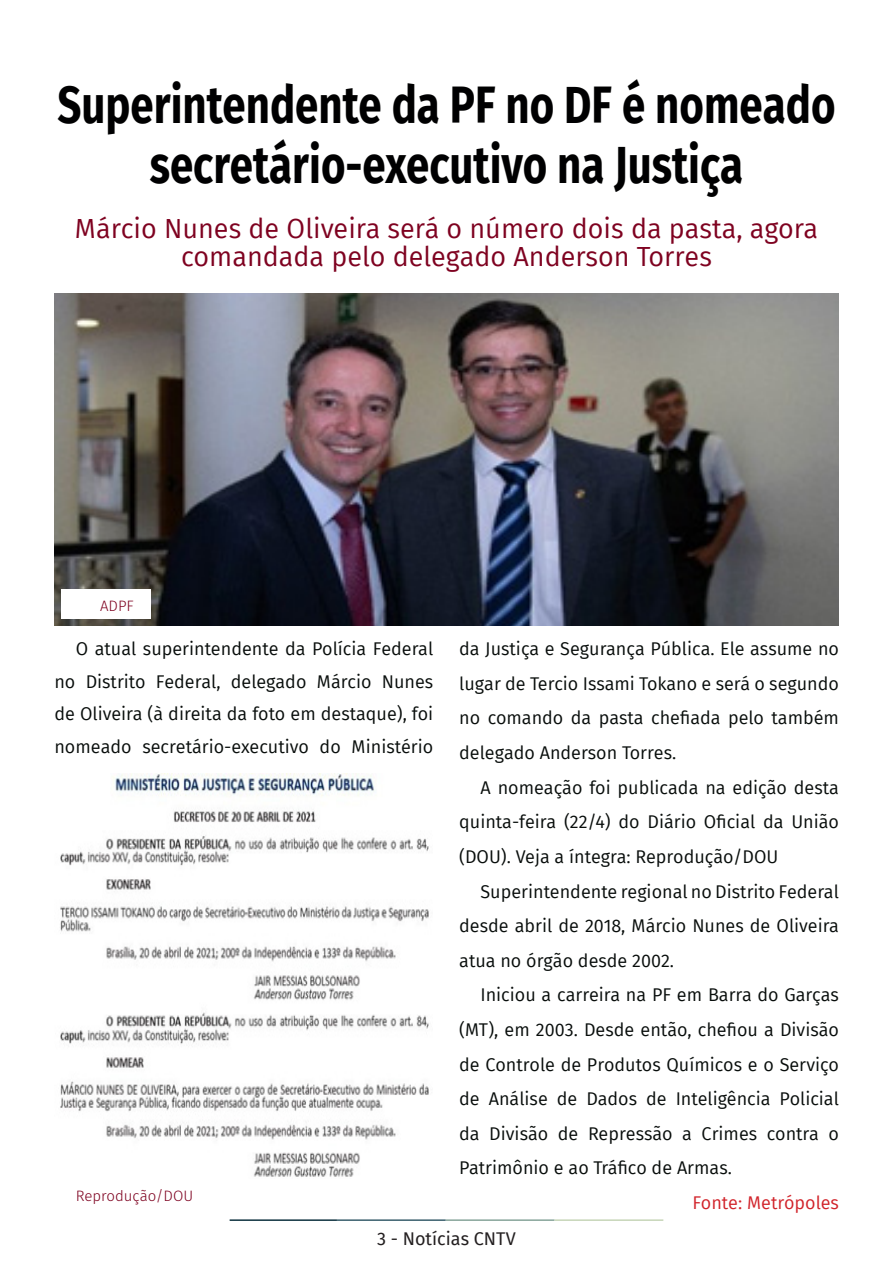
<style>
.page{position:relative;width:893px;height:1263px;background:#fff}
.page>*{position:absolute;margin:0;border:0;box-sizing:border-box;transform-origin:0 0}
.t1{font:700 52.5px/60px "Fira Sans";color:#000001;text-align:center;scale:.8 1}
.t2{font:27px/28.5px "Fira Sans";color:#7e0220;text-align:center}
.t3{font:18px/34.7px "Fira Sans";color:#080d0b;text-align:justify}
.t4{font:18px "Fira Sans";color:#d1232a}
.t5{font:18px "Fira Sans";color:#231f20}
.t6{font:300 15px "Fira Sans";color:#7e0220}
</style>
<div class="page">
<hr style="left:230px;top:1219px;width:107px;height:2px;background:#0e323f">
<hr style="left:337px;top:1219px;width:109px;height:2px;background:#3a5f6d">
<hr style="left:446px;top:1219px;width:109px;height:2px;background:#87a59a">
<hr style="left:555px;top:1219px;width:108px;height:2px;background:#c6d5b7">
<img style="left:54px;top:293px;width:785px;height:332px">
<div style="left:62px;top:589px;width:89px;height:30px;background:#fff"></div>
<img style="left:60px;top:774px;width:369px;height:403px">
<p class="t1" style="left:57px;top:71px;width:974px">Superintendente da PF no DF é nomeado secretário-executivo na Justiça</p>
<p class="t2" style="left:75px;top:214px;width:745px">Márcio Nunes de Oliveira será o número dois da pasta, agora comandada pelo delegado Anderson Torres</p>
<p class="t6" style="left:100px;top:595px;width:35px">ADPF</p>
<p class="t3" style="left:54px;top:632px;width:380px;line-height:32.5px;text-indent:21px">O atual superintendente da Polícia Federal no Distrito Federal, delegado Márcio Nunes de Oliveira (à direita da foto em destaque), foi nomeado secretário-executivo do Ministério</p>
<p class="t3" style="left:459px;top:631px;width:381px">da Justiça e Segurança Pública. Ele assume no lugar de Tercio Issami Tokano e será o segundo no comando da pasta chefiada pelo também delegado Anderson Torres.</p>
<p class="t3" style="left:459px;top:770px;width:381px;text-indent:21px">A nomeação foi publicada na edição desta quinta-feira (22/4) do Diário Oficial da União (DOU). Veja a íntegra: Reprodução/DOU</p>
<p class="t3" style="left:459px;top:873px;width:381px;text-indent:21px">Superintendente regional no Distrito Federal desde abril de 2018, Márcio Nunes de Oliveira atua no órgão desde 2002.</p>
<p class="t3" style="left:459px;top:977px;width:381px;text-indent:21px">Iniciou a carreira na PF em Barra do Garças (MT), em 2003. Desde então, chefiou a Divisão de Controle de Produtos Químicos e o Serviço de Análise de Dados de Inteligência Policial da Divisão de Repressão a Crimes contra o Patrimônio e ao Tráfico de Armas.</p>
<p class="t4" style="left:692px;top:1189px;width:148px">Fonte: Metrópoles</p>
<p class="t6" style="left:76px;top:1185px;width:119px">Reprodução/DOU</p>
<p class="t5" style="left:377px;top:1225px;width:140px">3 - Notícias CNTV</p>
</div>
